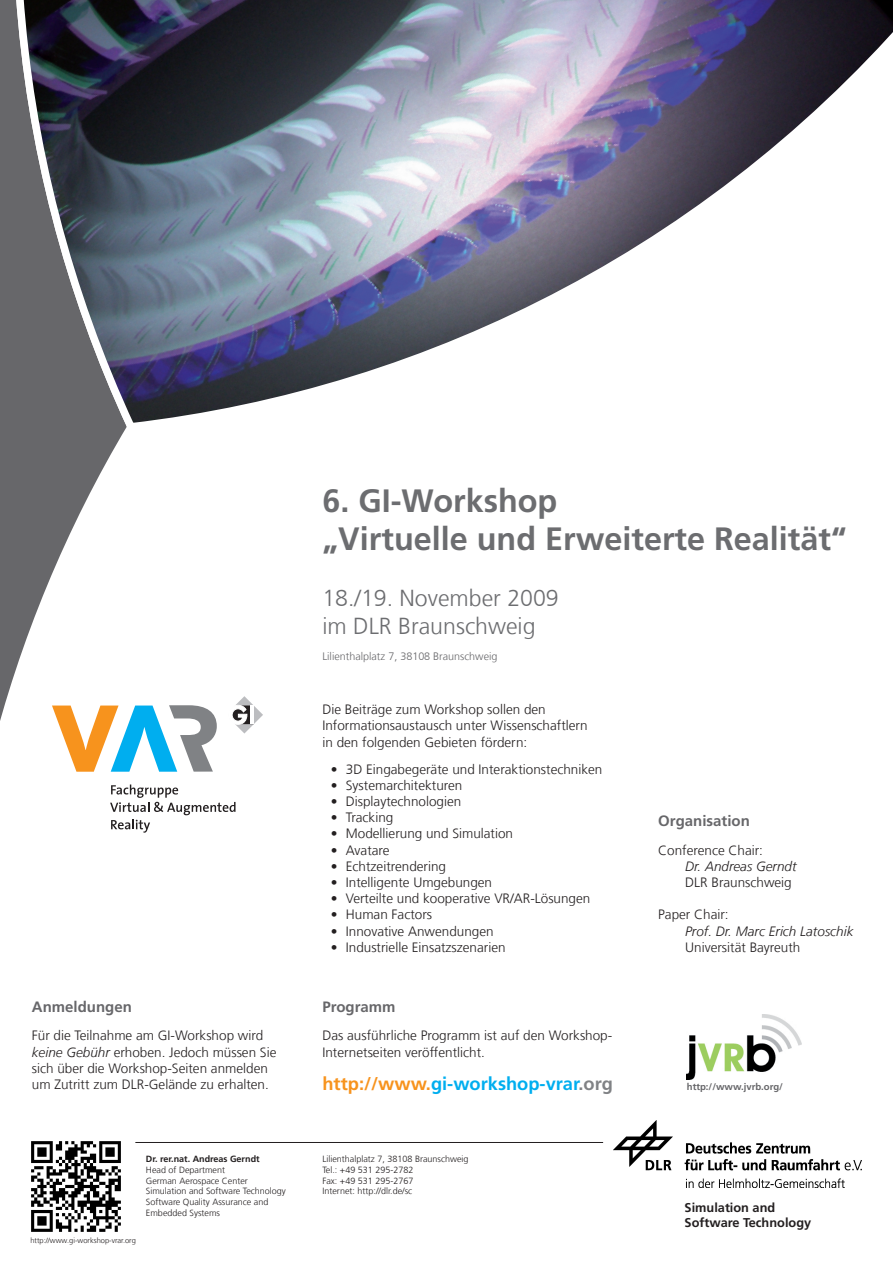
<style>
.page{position:relative;width:893px;height:1263px;background:#fff}
.page>*{position:absolute;margin:0;border:0;box-sizing:border-box;transform-origin:0 0}
.t1{font:700 32.33px/38.8px "Frutiger";color:#6c6d70}
.t2{font:300 23.1px/27.8px "Frutiger";color:#6c6d70}
.t3{font:700 18.23px "Frutiger";color:#00aeef}
.t4{font:700 15px "Frutiger";color:#67676a}
.t5{font:300 13.5px/16.2px "Frutiger";color:#231f20}
.t6{font:italic 300 13.5px "Frutiger";color:#231f20}
.t7{font:700 12.75px/15.3px "Frutiger";color:#231f20}
.t8{font:300 10.8px "Frutiger";color:#67676a}
.t9{font:700 9.52px "Frutiger";color:#67676a}
.t10{font:300 9px/10.8px "Frutiger";color:#231f20}
.t11{font:700 9px "Frutiger";color:#231f20}
.t12{font:300 7.5px "Frutiger";color:#231f20}
.s1{font-style:italic}
.s2{color:#f7931d}
.s3{color:#808285}
</style>
<div class="page">
<svg style="left:0;top:0;width:121px;height:721px"></svg>
<img style="left:12px;top:0;width:881px;height:437px">
<img style="left:613px;top:1121px;width:248px;height:66px">
<img style="left:31px;top:1141px;width:90px;height:91px">
<hr style="left:135px;top:1142px;width:468px;height:1px;background:#231f20">
<svg style="left:232px;top:696px;width:31px;height:37px"></svg>
<svg style="left:52px;top:705px;width:165px;height:67px"></svg>
<svg style="left:110px;top:784px;width:126px;height:49px"></svg>
<img style="left:687px;top:1015px;width:114px;height:64px">
<h1 class="t1" style="left:322px;top:481px;width:526px">6. GI-Workshop<br>„Virtuelle und Erweiterte Realität“</h1>
<h2 class="t2" style="left:322px;top:584px;width:238px">18./19. November 2009 im DLR Braunschweig</h2>
<p class="t8" style="left:322px;top:650px;width:176px">Lilienthalplatz 7, 38108 Braunschweig</p>
<p class="t4" style="left:32px;top:998px;width:102px">Anmeldungen</p>
<p class="t5" style="left:32px;top:1028px;width:246px">Für die Teilnahme am GI-Workshop wird <span class="s1">keine Gebühr</span> erhoben. Jedoch müssen Sie sich über die Workshop-Seiten anmelden um Zutritt zum DLR-Gelände zu erhalten.</p>
<p class="t5" style="left:322px;top:701px;width:267px">Die Beiträge zum Workshop sollen den<br>Informationsaustausch unter Wissenschaftlern in den folgenden Gebieten fördern:</p>
<p class="t5" style="left:331px;top:761px;width:273px">• 3D Eingabegeräte und Interaktionstechniken</p>
<p class="t5" style="left:331px;top:777px;width:133px">• Systemarchitekturen</p>
<p class="t5" style="left:331px;top:793px;width:132px">• Displaytechnologien</p>
<p class="t5" style="left:331px;top:809px;width:64px">• Tracking</p>
<p class="t5" style="left:331px;top:826px;width:184px">• Modellierung und Simulation</p>
<p class="t5" style="left:331px;top:842px;width:60px">• Avatare</p>
<p class="t5" style="left:331px;top:858px;width:117px">• Echtzeitrendering</p>
<p class="t5" style="left:331px;top:874px;width:163px">• Intelligente Umgebungen</p>
<p class="t5" style="left:331px;top:890px;width:261px">• Verteilte und kooperative VR/AR-Lösungen</p>
<p class="t5" style="left:331px;top:907px;width:103px">• Human Factors</p>
<p class="t5" style="left:331px;top:923px;width:164px">• Innovative Anwendungen</p>
<p class="t5" style="left:331px;top:939px;width:176px">• Industrielle Einsatzszenarien</p>
<p class="t4" style="left:322px;top:998px;width:75px">Programm</p>
<p class="t5" style="left:322px;top:1028px;width:291px">Das ausführliche Programm ist auf den Workshop-<br>Internetseiten veröffentlicht.</p>
<h3 class="t3" style="left:322px;top:1073px;width:292px"><span class="s2">http://www.</span>gi-workshop-vrar<span class="s3">.org</span></h3>
<p class="t12" style="left:30px;top:1235px;width:107px">http://www.gi-workshop-vrar.org</p>
<p class="t11" style="left:146px;top:1153px;width:115px">Dr. rer.nat. Andreas Gerndt</p>
<p class="t10" style="left:146px;top:1164px;width:141px">Head of Department<br>German Aerospace Center<br>Simulation and Software Technology<br>Software Quality Assurance and<br>Embedded Systems</p>
<p class="t10" style="left:322px;top:1153px;width:148px">Lilienthalplatz 7, 38108 Braunschweig<br>Tel.: +49 531 295-2782<br>Fax: +49 531 295-2767<br>Internet: http://dlr.de/sc</p>
<p class="t4" style="left:658px;top:812px;width:93px">Organisation</p>
<p class="t5" style="left:658px;top:842px;width:106px">Conference Chair:</p>
<p class="t6" style="left:685px;top:858px;width:113px">Dr. Andreas Gerndt</p>
<p class="t5" style="left:685px;top:874px;width:108px">DLR Braunschweig</p>
<p class="t5" style="left:658px;top:907px;width:72px">Paper Chair:</p>
<p class="t6" style="left:685px;top:923px;width:170px">Prof. Dr. Marc Erich Latoschik</p>
<p class="t5" style="left:685px;top:939px;width:117px">Universität Bayreuth</p>
<p class="t9" style="left:687px;top:1081px;width:98px">http://www.jvrb.org/</p>
<p class="t7" style="left:685px;top:1200px;width:128px">Simulation and<br>Software Technology</p>
</div>
